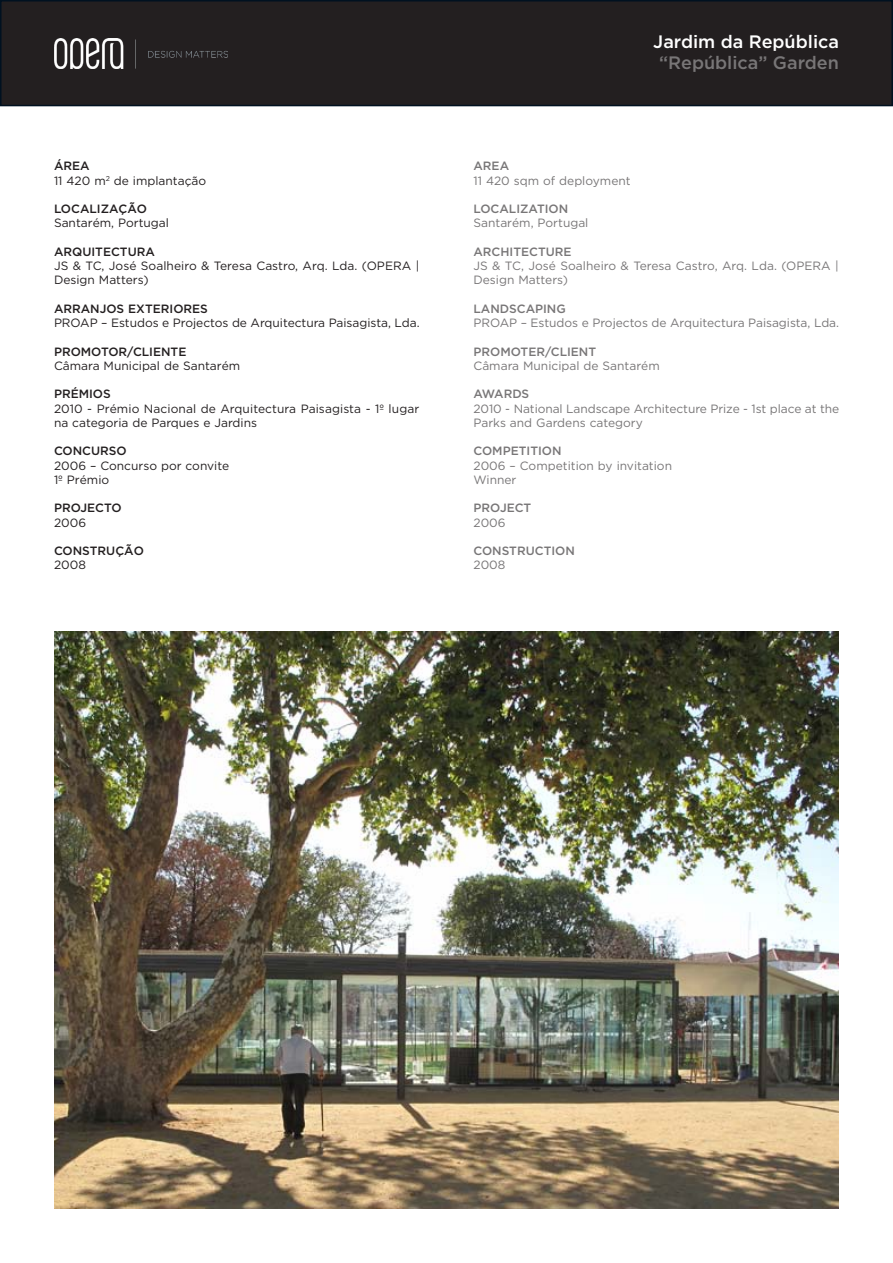
<style>
.page{position:relative;width:893px;height:1263px;background:#fff}
.page>*{position:absolute;margin:0;border:0;box-sizing:border-box;transform-origin:0 0}
.t1{font:500 18px "Gotham HTF";color:#fff}
.t2{font:500 18px "Gotham HTF";color:#787677}
.txt8_med{font:12px/14.2px "Gotham HTF";color:#231f20}
.txt8_med-2{font:12px/14.2px "Gotham HTF";color:#787677}
.txt8_med-3{font:500 12px "Gotham HTF";color:#231f20}
.txt8_med-4{font:500 12px "Gotham HTF";color:#787677}
</style>
<div class="page">
<div style="left:1px;top:1px;width:891px;height:105px;background:#231f20"></div>
<div style="left:0;top:0;width:893px;height:106px;border:2px solid #001120"></div>
<img style="left:54px;top:38px;width:174px;height:30px">
<img style="left:54px;top:631px;width:785px;height:578px">
<p class="txt8_med-3" style="left:54px;top:159px;width:37px">ÁREA</p>
<p class="txt8_med" style="left:54px;top:173px;width:154px">11 420 m<sup>2</sup> de implantação</p>
<p class="txt8_med-3" style="left:54px;top:202px;width:95px">LOCALIZAÇÃO</p>
<p class="txt8_med" style="left:54px;top:216px;width:116px">Santarém, Portugal</p>
<p class="txt8_med-3" style="left:54px;top:245px;width:102px">ARQUITECTURA</p>
<p class="txt8_med" style="left:54px;top:259px;width:367px">JS &amp; TC, José Soalheiro &amp; Teresa Castro, Arq. Lda. (OPERA |<br>Design Matters)</p>
<p class="txt8_med-3" style="left:54px;top:302px;width:155px">ARRANJOS EXTERIORES</p>
<p class="txt8_med" style="left:54px;top:316px;width:367px">PROAP – Estudos e Projectos de Arquitectura Paisagista, Lda.</p>
<p class="txt8_med-3" style="left:54px;top:345px;width:134px">PROMOTOR/CLIENTE</p>
<p class="txt8_med" style="left:54px;top:358px;width:188px">Câmara Municipal de Santarém</p>
<p class="txt8_med-3" style="left:54px;top:387px;width:58px">PRÉMIOS</p>
<p class="txt8_med" style="left:54px;top:401px;width:367px">2010 - Prémio Nacional de Arquitectura Paisagista - 1º lugar na categoria de Parques e Jardins</p>
<p class="txt8_med-3" style="left:54px;top:444px;width:74px">CONCURSO</p>
<p class="txt8_med" style="left:54px;top:458px;width:177px">2006 – Concurso por convite</p>
<p class="txt8_med" style="left:54px;top:472px;width:57px">1º Prémio</p>
<p class="txt8_med-3" style="left:54px;top:501px;width:69px">PROJECTO</p>
<p class="txt8_med" style="left:54px;top:515px;width:34px">2006</p>
<p class="txt8_med-3" style="left:54px;top:544px;width:91px">CONSTRUÇÃO</p>
<p class="txt8_med" style="left:54px;top:558px;width:33px">2008</p>
<p class="t1" style="left:653px;top:31px;width:187px">Jardim da República</p>
<p class="t2" style="left:659px;top:53px;width:181px">“República” Garden</p>
<p class="txt8_med-4" style="left:473px;top:159px;width:37px">AREA</p>
<p class="txt8_med-2" style="left:473px;top:173px;width:159px">11 420 sqm of deployment</p>
<p class="txt8_med-4" style="left:473px;top:202px;width:96px">LOCALIZATION</p>
<p class="txt8_med-2" style="left:473px;top:216px;width:116px">Santarém, Portugal</p>
<p class="txt8_med-4" style="left:473px;top:245px;width:100px">ARCHITECTURE</p>
<p class="txt8_med-2" style="left:473px;top:259px;width:367px">JS &amp; TC, José Soalheiro &amp; Teresa Castro, Arq. Lda. (OPERA |<br>Design Matters)</p>
<p class="txt8_med-4" style="left:473px;top:302px;width:94px">LANDSCAPING</p>
<p class="txt8_med-2" style="left:473px;top:316px;width:367px">PROAP – Estudos e Projectos de Arquitectura Paisagista, Lda.</p>
<p class="txt8_med-4" style="left:473px;top:345px;width:124px">PROMOTER/CLIENT</p>
<p class="txt8_med-2" style="left:473px;top:358px;width:188px">Câmara Municipal de Santarém</p>
<p class="txt8_med-4" style="left:473px;top:387px;width:57px">AWARDS</p>
<p class="txt8_med-2" style="left:473px;top:401px;width:367px">2010 - National Landscape Architecture Prize - 1st place at the<br>Parks and Gardens category</p>
<p class="txt8_med-4" style="left:473px;top:444px;width:90px">COMPETITION</p>
<p class="txt8_med-2" style="left:473px;top:458px;width:200px">2006 – Competition by invitation</p>
<p class="txt8_med-2" style="left:473px;top:472px;width:45px">Winner</p>
<p class="txt8_med-4" style="left:473px;top:501px;width:59px">PROJECT</p>
<p class="txt8_med-2" style="left:473px;top:515px;width:34px">2006</p>
<p class="txt8_med-4" style="left:473px;top:544px;width:103px">CONSTRUCTION</p>
<p class="txt8_med-2" style="left:473px;top:558px;width:33px">2008</p>
</div>
